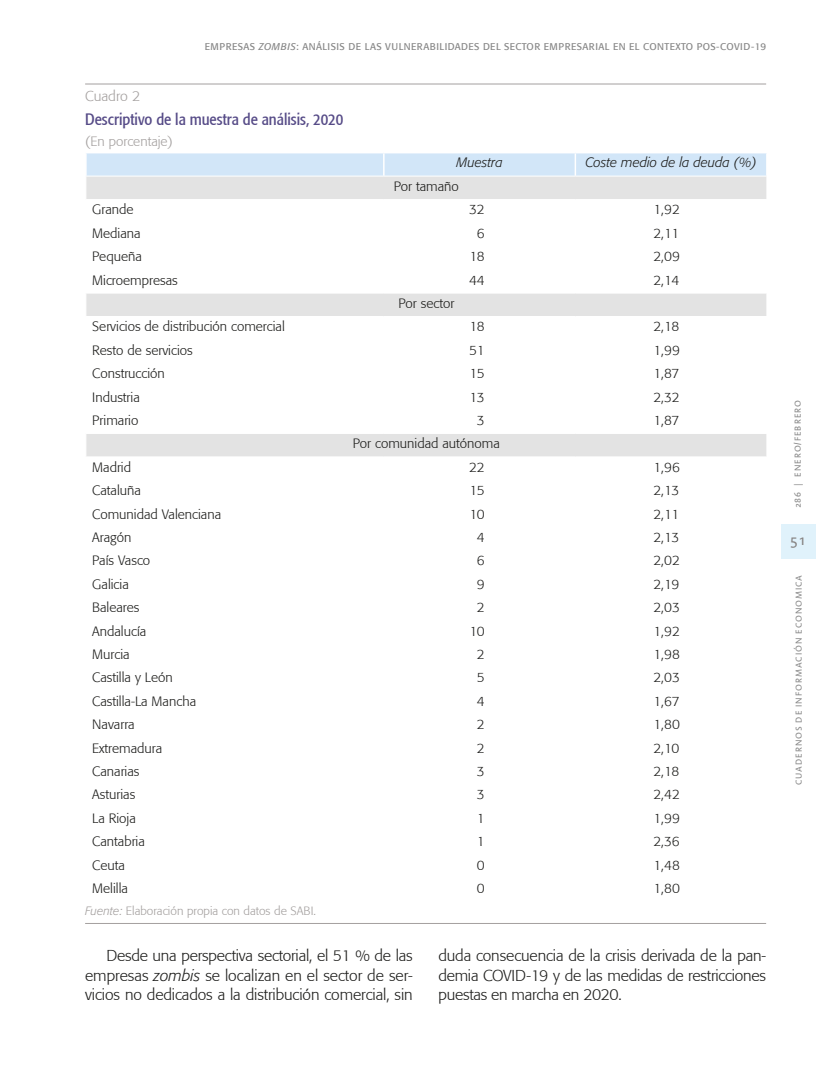
<style>
.page{position:relative;width:830px;height:1085px;background:#fff}
.page>*{position:absolute;margin:0;border:0;box-sizing:border-box;transform-origin:0 0}
.t1{font:condensed 16.5px "Formata";color:#564b87}
.t2{font:300 15.75px/19.4px "Formata";letter-spacing:-.005em;color:#1d1d1b;text-align:justify}
.t3{font:15px "Linotype Aroma";color:#878483}
.t4{font:300 14.25px "Formata";color:#a4a09f}
.t5{font:300 13.5px "Formata";color:#1d1d1b}
.t6{font:italic 300 13.5px "Formata";color:#1d1d1b}
.t7{font:300 13.5px "Formata";color:#a4a09f}
.t8{font:300 12px "Formata";color:#a4a09f}
.t9{font:9.75px "Formata";letter-spacing:.04em;color:#878787}
.t10{font:9px "Linotype Aroma";letter-spacing:.1em;color:#878787}
.s1{font-style:italic}
</style>
<div class="page">
<div style="left:780px;top:524px;width:34px;height:34px;background:#e0f2fb"></div>
<hr style="left:85px;top:84px;width:680px;height:1px;background:#a4a09f">
<hr style="left:85px;top:922px;width:680px;height:1px;background:#a4a09f">
<svg style="left:86px;top:153px;width:681px;height:304px"></svg>
<hr style="left:85px;top:222px;width:298px;height:1px;background:#fff">
<hr style="left:383px;top:222px;width:192px;height:1px;background:#fff">
<hr style="left:575px;top:222px;width:191px;height:1px;background:#fff">
<p class="t9" style="left:205px;top:40px;width:28px">EMPRESAS</p>
<p class="t9" style="left:258px;top:40px;width:74px"><span class="s1">ZOMBIS</span>: ANÁLISIS</p>
<p class="t9" style="left:348px;top:40px;width:62px">DE LAS VULNERABI</p>
<p class="t9" style="left:439px;top:40px;width:12px">LIDADES</p>
<p class="t9" style="left:483px;top:40px;width:29px">DE L SECTOR</p>
<p class="t9" style="left:543px;top:40px;width:28px">EMPRESARIA</p>
<p class="t9" style="left:604px;top:40px;width:46px">L EN EL CONTE</p>
<p class="t9" style="left:675px;top:40px;width:52px">XTO POS-COVID</p>
<p class="t9" style="left:750px;top:40px;width:16px">-19</p>
<p class="t4" style="left:85px;top:88px;width:57px">Cuadro 2</p>
<p class="t1" style="left:85px;top:110px;width:259px">Descriptivo de la muestra de análisis, 2020</p>
<p class="t7" style="left:85px;top:133px;width:89px">(En porcentaje)</p>
<p class="t6" style="left:456px;top:154px;width:48px">Muestra</p>
<p class="t6" style="left:585px;top:154px;width:173px">Coste medio de la deuda (%)</p>
<p class="t5" style="left:393px;top:178px;width:67px">Por tamaño</p>
<p class="t5" style="left:92px;top:202px;width:43px">Grande</p>
<p class="t5" style="left:469px;top:202px;width:17px">32</p>
<p class="t5" style="left:653px;top:202px;width:28px">1,92</p>
<p class="t5" style="left:92px;top:225px;width:50px">Mediana</p>
<p class="t5" style="left:476px;top:225px;width:9px">6</p>
<p class="t5" style="left:653px;top:225px;width:27px">2,11</p>
<p class="t5" style="left:92px;top:248px;width:51px">Pequeña</p>
<p class="t5" style="left:469px;top:248px;width:17px">18</p>
<p class="t5" style="left:653px;top:248px;width:28px">2,09</p>
<p class="t5" style="left:92px;top:272px;width:87px">Microempresas</p>
<p class="t5" style="left:469px;top:272px;width:17px">44</p>
<p class="t5" style="left:653px;top:272px;width:27px">2,14</p>
<p class="t5" style="left:398px;top:295px;width:57px">Por sector</p>
<p class="t5" style="left:92px;top:319px;width:194px">Servicios de distribución comercial</p>
<p class="t5" style="left:469px;top:319px;width:17px">18</p>
<p class="t5" style="left:653px;top:319px;width:27px">2,18</p>
<p class="t5" style="left:92px;top:342px;width:102px">Resto de servicios</p>
<p class="t5" style="left:469px;top:342px;width:17px">51</p>
<p class="t5" style="left:653px;top:342px;width:28px">1,99</p>
<p class="t5" style="left:92px;top:365px;width:74px">Construcción</p>
<p class="t5" style="left:469px;top:365px;width:17px">15</p>
<p class="t5" style="left:653px;top:365px;width:27px">1,87</p>
<p class="t5" style="left:92px;top:389px;width:49px">Industria</p>
<p class="t5" style="left:469px;top:389px;width:17px">13</p>
<p class="t5" style="left:653px;top:389px;width:28px">2,32</p>
<p class="t5" style="left:92px;top:412px;width:48px">Primario</p>
<p class="t5" style="left:476px;top:412px;width:9px">3</p>
<p class="t5" style="left:653px;top:412px;width:27px">1,87</p>
<p class="t5" style="left:353px;top:436px;width:148px">Por comunidad autónoma</p>
<p class="t5" style="left:92px;top:459px;width:40px">Madrid</p>
<p class="t5" style="left:469px;top:459px;width:17px">22</p>
<p class="t5" style="left:653px;top:459px;width:28px">1,96</p>
<p class="t5" style="left:92px;top:482px;width:50px">Cataluña</p>
<p class="t5" style="left:469px;top:482px;width:17px">15</p>
<p class="t5" style="left:653px;top:482px;width:27px">2,13</p>
<p class="t5" style="left:92px;top:506px;width:130px">Comunidad Valenciana</p>
<p class="t5" style="left:469px;top:506px;width:17px">10</p>
<p class="t5" style="left:653px;top:506px;width:27px">2,11</p>
<p class="t5" style="left:92px;top:529px;width:41px">Aragón</p>
<p class="t5" style="left:476px;top:529px;width:9px">4</p>
<p class="t5" style="left:653px;top:529px;width:27px">2,13</p>
<p class="t5" style="left:92px;top:552px;width:59px">País Vasco</p>
<p class="t5" style="left:476px;top:552px;width:9px">6</p>
<p class="t5" style="left:653px;top:552px;width:28px">2,02</p>
<p class="t5" style="left:92px;top:576px;width:38px">Galicia</p>
<p class="t5" style="left:476px;top:576px;width:9px">9</p>
<p class="t5" style="left:653px;top:576px;width:27px">2,19</p>
<p class="t5" style="left:92px;top:599px;width:49px">Baleares</p>
<p class="t5" style="left:476px;top:599px;width:9px">2</p>
<p class="t5" style="left:653px;top:599px;width:28px">2,03</p>
<p class="t5" style="left:92px;top:623px;width:56px">Andalucía</p>
<p class="t5" style="left:469px;top:623px;width:17px">10</p>
<p class="t5" style="left:653px;top:623px;width:28px">1,92</p>
<p class="t5" style="left:92px;top:646px;width:39px">Murcia</p>
<p class="t5" style="left:476px;top:646px;width:9px">2</p>
<p class="t5" style="left:653px;top:646px;width:28px">1,98</p>
<p class="t5" style="left:92px;top:669px;width:82px">Castilla y León</p>
<p class="t5" style="left:476px;top:669px;width:9px">5</p>
<p class="t5" style="left:653px;top:669px;width:28px">2,03</p>
<p class="t5" style="left:92px;top:693px;width:105px">Castilla-La Mancha</p>
<p class="t5" style="left:476px;top:693px;width:9px">4</p>
<p class="t5" style="left:653px;top:693px;width:28px">1,67</p>
<p class="t5" style="left:92px;top:716px;width:44px">Navarra</p>
<p class="t5" style="left:476px;top:716px;width:9px">2</p>
<p class="t5" style="left:653px;top:716px;width:28px">1,80</p>
<p class="t5" style="left:92px;top:739px;width:72px">Extremadura</p>
<p class="t5" style="left:476px;top:739px;width:9px">2</p>
<p class="t5" style="left:653px;top:739px;width:27px">2,10</p>
<p class="t5" style="left:92px;top:763px;width:49px">Canarias</p>
<p class="t5" style="left:476px;top:763px;width:9px">3</p>
<p class="t5" style="left:653px;top:763px;width:27px">2,18</p>
<p class="t5" style="left:92px;top:786px;width:45px">Asturias</p>
<p class="t5" style="left:476px;top:786px;width:9px">3</p>
<p class="t5" style="left:653px;top:786px;width:28px">2,42</p>
<p class="t5" style="left:92px;top:810px;width:45px">La Rioja</p>
<p class="t5" style="left:476px;top:810px;width:9px">1</p>
<p class="t5" style="left:653px;top:810px;width:28px">1,99</p>
<p class="t5" style="left:92px;top:833px;width:54px">Cantabria</p>
<p class="t5" style="left:476px;top:833px;width:9px">1</p>
<p class="t5" style="left:653px;top:833px;width:28px">2,36</p>
<p class="t5" style="left:92px;top:856px;width:34px">Ceuta</p>
<p class="t5" style="left:476px;top:856px;width:9px">0</p>
<p class="t5" style="left:653px;top:856px;width:28px">1,48</p>
<p class="t5" style="left:92px;top:880px;width:37px">Melilla</p>
<p class="t5" style="left:476px;top:880px;width:9px">0</p>
<p class="t5" style="left:653px;top:880px;width:28px">1,80</p>
<p class="t8" style="left:85px;top:903px;width:232px"><span class="s1">Fuente:</span> Elaboración propia con datos de SABI.</p>
<p class="t2" style="left:85px;top:945px;width:329px;text-indent:21px">Desde una perspectiva sectorial, el 51 % de las empresas <span class="s1">zombis</span> se localizan en el sector de ser&shy;vicios no dedicados a la distribución comercial, sin</p>
<p class="t2" style="left:438px;top:945px;width:329px">duda consecuencia de la crisis derivada de la pan&shy;demia COVID-19 y de las medidas de restricciones puestas en marcha en 2020.</p>
<p class="t10" style="left:791px;top:508px;width:110px;rotate:-90deg">286 | ENERO/FEBRERO</p>
<p class="t3" style="left:789px;top:530px;width:18px">51</p>
<p class="t10" style="left:792px;top:785px;width:212px;rotate:-90deg">CUADERNOS DE INFORMACIÓN ECONOMICA</p>
</div>
